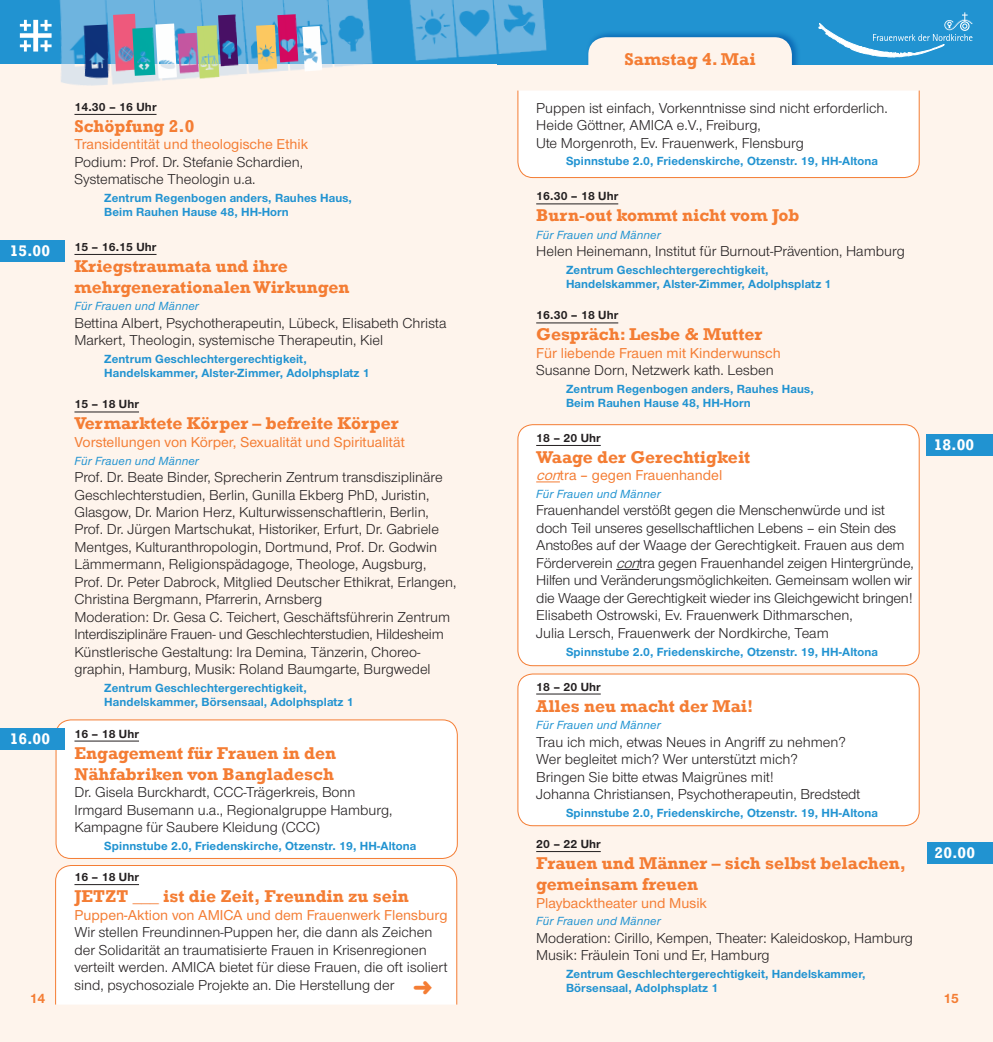
<style>
.page{position:relative;width:993px;height:1042px;background:#fff}
.page>*{position:absolute;margin:0;border:0;box-sizing:border-box;transform-origin:0 0}
.t1{font:700 17.5px/21px "Rockwell";color:#f47d34}
.t2{font:700 15.75px "Rockwell";color:#fff}
.t3{font:14.88px/17.5px "Nordelbica";color:#231f20}
.t4{font:500 14.88px "Nordelbica";color:#f47d34}
.t5{font:700 14px "Nordelbica";color:#f47d34}
.t6{font:700 12.25px/14px "Nordelbica";letter-spacing:.01em;color:#2193d1}
.t7{font:italic 500 12.25px "Nordelbica";letter-spacing:.01em;color:#2193d1}
.t8{font:700 12.25px "Nordelbica";letter-spacing:.01em;color:#231f20}
.s1{color:#f47d34}
.s2{font-style:italic}
</style>
<div class="page">
<div style="left:0;top:0;width:992px;height:66px;background:#2193d1"></div>
<div style="left:585px;top:30px;width:215px;height:50px;background:#015aaa;opacity:.7"></div>
<div style="left:588px;top:37px;width:203px;height:29px;background:#fef4ec"></div>
<div style="left:0;top:65px;width:496px;height:977px;background:#fef4ec"></div>
<div style="left:496px;top:66px;width:496px;height:976px;background:#fef4ec"></div>
<svg style="left:818px;top:12px;width:154px;height:45px"></svg>
<img style="left:20px;top:0;width:549px;height:86px">
<svg style="left:20px;top:20px;width:32px;height:32px"></svg>
<img style="left:82px;top:24px;width:28px;height:56px">
<img style="left:113px;top:14px;width:25px;height:60px">
<img style="left:132px;top:28px;width:23px;height:48px">
<img style="left:155px;top:24px;width:22px;height:55px">
<img style="left:177px;top:33px;width:20px;height:42px">
<img style="left:197px;top:25px;width:22px;height:56px">
<img style="left:218px;top:14px;width:20px;height:56px">
<img style="left:256px;top:25px;width:21px;height:46px">
<img style="left:277px;top:14px;width:21px;height:51px">
<img style="left:302px;top:26px;width:20px;height:47px">
<div style="left:927px;top:842px;width:65px;height:21px;background:#2193d1"></div>
<div style="left:0;top:241px;width:64px;height:21px;background:#2193d1"></div>
<div style="left:926px;top:434px;width:66px;height:21px;background:#2193d1"></div>
<div style="left:517px;top:425px;width:401px;height:241px;background:#fff;border-radius:15px"></div>
<div style="left:517px;top:424px;width:402px;height:242px;border:1px solid #f47d34;border-radius:15px"></div>
<div style="left:517px;top:674px;width:401px;height:152px;background:#fff;border-radius:15px"></div>
<div style="left:517px;top:673px;width:402px;height:153px;border:1px solid #f47d34;border-radius:15px"></div>
<div style="left:56px;top:720px;width:401px;height:138px;background:#fff;border-radius:15px"></div>
<div style="left:56px;top:719px;width:401px;height:140px;border:1px solid #f47d34;border-radius:15px"></div>
<div style="left:0;top:728px;width:64px;height:21px;background:#2193d1"></div>
<div style="left:517px;top:90px;width:402px;height:88px;background:#fff"></div>
<div style="left:55px;top:865px;width:402px;height:140px;background:#fff"></div>
<hr style="left:74px;top:114px;width:82px;height:1px;background:#231f20">
<hr style="left:74px;top:254px;width:82px;height:1px;background:#231f20">
<hr style="left:74px;top:412px;width:65px;height:1px;background:#231f20">
<hr style="left:74px;top:741px;width:65px;height:1px;background:#231f20">
<hr style="left:74px;top:884px;width:65px;height:1px;background:#231f20">
<hr style="left:536px;top:204px;width:82px;height:1px;background:#231f20">
<hr style="left:536px;top:323px;width:82px;height:1px;background:#231f20">
<hr style="left:536px;top:445px;width:64px;height:1px;background:#231f20">
<svg style="left:536px;top:481px;width:23px;height:1px"></svg>
<svg style="left:616px;top:569px;width:23px;height:1px"></svg>
<hr style="left:536px;top:694px;width:64px;height:1px;background:#231f20">
<hr style="left:536px;top:851px;width:64px;height:1px;background:#231f20">
<p class="t1" style="left:624px;top:48px;width:132px">Samstag 4. Mai</p>
<p class="t8" style="left:74px;top:100px;width:83px">14.30 – 16 Uhr</p>
<p class="t1" style="left:74px;top:116px;width:121px">Schöpfung 2.0</p>
<p class="t4" style="left:74px;top:136px;width:235px">Transidentität und theologische Ethik</p>
<p class="t3" style="left:74px;top:153px;width:230px">Podium: Prof. Dr. Stefanie Schardien,<br>Systematische Theologin u.a.</p>
<p class="t6" style="left:104px;top:191px;width:249px">Zentrum Regenbogen anders, Rauhes Haus,<br>Beim Rauhen Hause 48, HH-Horn</p>
<p class="t8" style="left:74px;top:240px;width:83px">15 – 16.15 Uhr</p>
<p class="t1" style="left:74px;top:256px;width:276px">Kriegstraumata und ihre mehrgenerationalen Wirkungen</p>
<p class="t7" style="left:74px;top:299px;width:126px">Für Frauen und Männer</p>
<p class="t3" style="left:74px;top:314px;width:373px">Bettina Albert, Psychotherapeutin, Lübeck, Elisabeth Christa<br>Markert, Theologin, systemische Therapeutin, Kiel</p>
<p class="t6" style="left:104px;top:352px;width:267px">Zentrum Geschlechtergerechtigkeit,<br>Handelskammer, Alster-Zimmer, Adolphsplatz 1</p>
<p class="t8" style="left:74px;top:397px;width:66px">15 – 18 Uhr</p>
<p class="t1" style="left:74px;top:413px;width:325px">Vermarktete Körper – befreite Körper</p>
<p class="t4" style="left:74px;top:433px;width:332px">Vorstellungen von Körper, Sexualität und Spiritualität</p>
<p class="t7" style="left:74px;top:453px;width:126px">Für Frauen und Männer</p>
<p class="t3" style="left:74px;top:468px;width:383px">Prof. Dr. Beate Binder, Sprecherin Zentrum transdisziplinäre Geschlechterstudien, Berlin, Gunilla Ekberg PhD, Juristin, Glasgow, Dr. Marion Herz, Kulturwissenschaftlerin, Berlin, Prof. Dr. Jürgen Martschukat, Historiker, Erfurt, Dr. Gabriele Mentges, Kulturanthropologin, Dortmund, Prof. Dr. Godwin Lämmermann, Religionspädagoge, Theologe, Augsburg, Prof. Dr. Peter Dabrock, Mitglied Deutscher Ethikrat, Erlangen, Christina Bergmann, Pfarrerin, Arnsberg<br>Moderation: Dr. Gesa C. Teichert, Geschäftsführerin Zentrum Interdisziplinäre Frauen- und Geschlechterstudien, Hildesheim Künstlerische Gestaltung: Ira Demina, Tänzerin, Choreo&shy;graphin, Hamburg, Musik: Roland Baumgarte, Burgwedel</p>
<p class="t6" style="left:104px;top:681px;width:251px">Zentrum Geschlechtergerechtigkeit,<br>Handelskammer, Börsensaal, Adolphsplatz 1</p>
<p class="t8" style="left:74px;top:726px;width:66px">16 – 18 Uhr</p>
<p class="t1" style="left:74px;top:742px;width:263px">Engagement für Frauen in den<br>Nähfabriken von Bangladesch</p>
<p class="t3" style="left:74px;top:783px;width:319px">Dr. Gisela Burckhardt, CCC-Trägerkreis, Bonn<br>Irmgard Busemann u.a., Regionalgruppe Hamburg,<br>Kampagne für Saubere Kleidung (CCC)</p>
<p class="t6" style="left:104px;top:838px;width:313px">Spinnstube 2.0, Friedenskirche, Otzenstr. 19, HH-Altona</p>
<p class="t8" style="left:74px;top:870px;width:66px">16 – 18 Uhr</p>
<p class="t1" style="left:74px;top:886px;width:336px">JETZT ___ ist die Zeit, Freundin zu sein</p>
<p class="t4" style="left:74px;top:906px;width:374px">Puppen-Aktion von AMICA und dem Frauenwerk Flensburg</p>
<p class="t3" style="left:74px;top:923px;width:374px">Wir stellen Freundinnen-Puppen her, die dann als Zeichen der Solidarität an traumatisierte Frauen in Krisenregionen verteilt werden. AMICA bietet für diese Frauen, die oft isoliert sind, psychosoziale Projekte an. Die Herstellung der <span class="s1">➜</span></p>
<p class="t3" style="left:536px;top:99px;width:353px">Puppen ist einfach, Vorkenntnisse sind nicht erforderlich.<br>Heide Göttner, AMICA e.V., Freiburg,<br>Ute Morgenroth, Ev. Frauenwerk, Flensburg</p>
<p class="t6" style="left:566px;top:154px;width:313px">Spinnstube 2.0, Friedenskirche, Otzenstr. 19, HH-Altona</p>
<p class="t8" style="left:536px;top:189px;width:83px">16.30 – 18 Uhr</p>
<p class="t1" style="left:536px;top:205px;width:265px">Burn-out kommt nicht vom Job</p>
<p class="t7" style="left:536px;top:228px;width:126px">Für Frauen und Männer</p>
<p class="t3" style="left:536px;top:243px;width:370px">Helen Heinemann, Institut für Burnout-Prävention, Hamburg</p>
<p class="t6" style="left:566px;top:263px;width:267px">Zentrum Geschlechtergerechtigkeit,<br>Handelskammer, Alster-Zimmer, Adolphsplatz 1</p>
<p class="t8" style="left:536px;top:308px;width:83px">16.30 – 18 Uhr</p>
<p class="t1" style="left:536px;top:324px;width:227px">Gespräch: Lesbe &amp; Mutter</p>
<p class="t4" style="left:536px;top:344px;width:246px">Für liebende Frauen mit Kinderwunsch</p>
<p class="t3" style="left:536px;top:362px;width:239px">Susanne Dorn, Netzwerk kath. Lesben</p>
<p class="t6" style="left:566px;top:382px;width:249px">Zentrum Regenbogen anders, Rauhes Haus,<br>Beim Rauhen Hause 48, HH-Horn</p>
<p class="t8" style="left:536px;top:431px;width:66px">18 – 20 Uhr</p>
<p class="t1" style="left:536px;top:446px;width:215px">Waage der Gerechtigkeit</p>
<p class="t4" style="left:536px;top:467px;width:187px"><span class="s2">con</span>tra – gegen Frauenhandel</p>
<p class="t7" style="left:536px;top:487px;width:126px">Für Frauen und Männer</p>
<p class="t3" style="left:536px;top:502px;width:379px">Frauenhandel verstößt gegen die Menschenwürde und ist doch Teil unseres gesellschaftlichen Lebens – ein Stein des Anstoßes auf der Waage der Gerechtigkeit. Frauen aus dem Förderverein <span class="s2">con</span>tra gegen Frauenhandel zeigen Hintergründe, Hilfen und Veränderungsmöglichkeiten. Gemeinsam wollen wir die Waage der Gerechtigkeit wieder ins Gleichgewicht bringen!<br>Elisabeth Ostrowski, Ev. Frauenwerk Dithmarschen,<br>Julia Lersch, Frauenwerk der Nordkirche, Team</p>
<p class="t6" style="left:566px;top:644px;width:313px">Spinnstube 2.0, Friedenskirche, Otzenstr. 19, HH-Altona</p>
<p class="t8" style="left:536px;top:679px;width:66px">18 – 20 Uhr</p>
<p class="t1" style="left:536px;top:695px;width:218px">Alles neu macht der Mai!</p>
<p class="t7" style="left:536px;top:718px;width:126px">Für Frauen und Männer</p>
<p class="t3" style="left:536px;top:733px;width:326px">Trau ich mich, etwas Neues in Angriff zu nehmen?<br>Wer begleitet mich? Wer unterstützt mich?<br>Bringen Sie bitte etwas Maigrünes mit!<br>Johanna Christiansen, Psychotherapeutin, Bredstedt</p>
<p class="t6" style="left:566px;top:805px;width:313px">Spinnstube 2.0, Friedenskirche, Otzenstr. 19, HH-Altona</p>
<p class="t8" style="left:536px;top:837px;width:66px">20 – 22 Uhr</p>
<p class="t1" style="left:536px;top:852px;width:371px">Frauen und Männer – sich selbst belachen, gemeinsam freuen</p>
<p class="t4" style="left:536px;top:894px;width:172px">Playbacktheater und Musik</p>
<p class="t7" style="left:536px;top:914px;width:126px">Für Frauen und Männer</p>
<p class="t3" style="left:536px;top:929px;width:378px">Moderation: Cirillo, Kempen, Theater: Kaleidoskop, Hamburg<br>Musik: Fräulein Toni und Er, Hamburg</p>
<p class="t6" style="left:566px;top:966px;width:301px">Zentrum Geschlechtergerechtigkeit, Handelskammer,<br>Börsensaal, Adolphsplatz 1</p>
<p class="t2" style="left:10px;top:242px;width:42px">15.00</p>
<p class="t2" style="left:933px;top:435px;width:42px">18.00</p>
<p class="t2" style="left:10px;top:729px;width:42px">16.00</p>
<p class="t2" style="left:934px;top:843px;width:42px">20.00</p>
<p class="t5" style="left:30px;top:990px;width:17px">14</p>
<p class="t5" style="left:943px;top:990px;width:17px">15</p>
</div>
